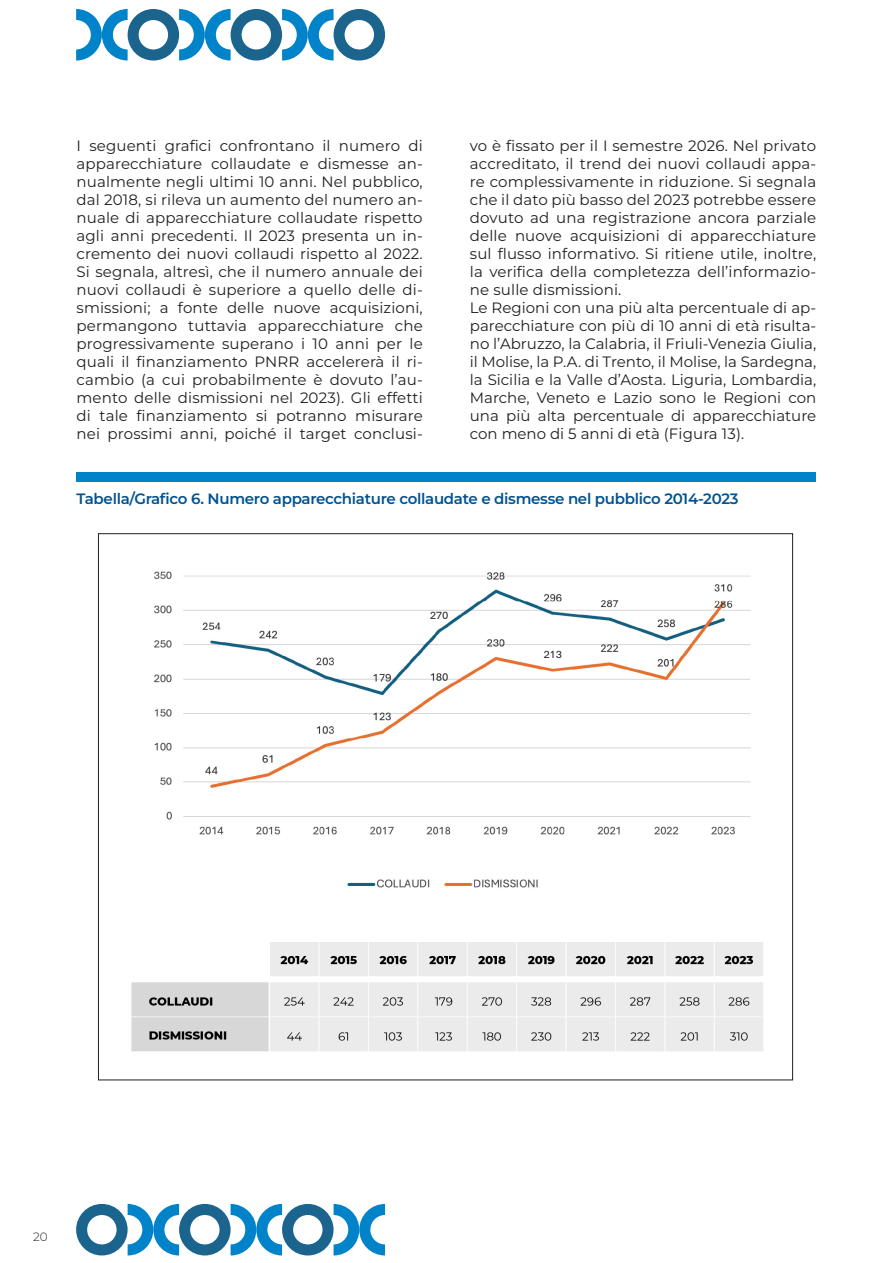
<style>
.page{position:relative;width:893px;height:1263px;background:#fff}
.page>*{position:absolute;margin:0;border:0;box-sizing:border-box;transform-origin:0 0}
.t1{font:15px/18px "Montserrat";letter-spacing:.01em;color:#231f20;text-align:justify}
.t2{font:600 15px "Montserrat";letter-spacing:-.02em;color:#015290}
.t3{font:300 12px "Montserrat";color:#231f20}
</style>
<div class="page">
<svg style="left:76px;top:9px;width:309px;height:52px"></svg>
<svg style="left:76px;top:1204px;width:309px;height:51px"></svg>
<img style="left:131px;top:571px;width:632px;height:481px">
<div style="left:76px;top:472px;width:740px;height:10px;background:#0083c9"></div>
<p class="t1" style="left:77px;top:136px;width:348px">I seguenti grafici confrontano il numero di apparecchiature collaudate e dismesse an&shy;nualmente negli ultimi 10 anni. Nel pubblico, dal 2018, si rileva un aumento del numero an&shy;nuale di apparecchiature collaudate rispetto agli anni precedenti. Il 2023 presenta un in&shy;cremento dei nuovi collaudi rispetto al 2022.<br>Si segnala, altresì, che il numero annuale dei nuovi collaudi è superiore a quello delle di&shy;smissioni; a fonte delle nuove acquisizioni, permangono tuttavia apparecchiature che progressivamente superano i 10 anni per le quali il finanziamento PNRR accelererà il ri&shy;cambio (a cui probabilmente è dovuto l’au&shy;mento delle dismissioni nel 2023). Gli effetti di tale finanziamento si potranno misurare nei prossimi anni, poiché il target conclusi-</p>
<p class="t1" style="left:470px;top:136px;width:348px">vo è fissato per il I semestre 2026. Nel privato accreditato, il trend dei nuovi collaudi appa&shy;re complessivamente in riduzione. Si segnala che il dato più basso del 2023 potrebbe essere dovuto ad una registrazione ancora parziale delle nuove acquisizioni di apparecchiature sul flusso informativo. Si ritiene utile, inoltre, la verifica della completezza dell’informazio&shy;ne sulle dismissioni.</p>
<p class="t1" style="left:470px;top:298px;width:348px">Le Regioni con una più alta percentuale di ap&shy;parecchiature con più di 10 anni di età risulta&shy;no l’Abruzzo, la Calabria, il Friuli-Venezia Giulia, il Molise, la P.A. di Trento, il Molise, la Sardegna, la Sicilia e la Valle d’Aosta. Liguria, Lombardia, Marche, Veneto e Lazio sono le Regioni con una più alta percentuale di apparecchiature con meno di 5 anni di età (Figura 13).</p>
<p class="t2" style="left:77px;top:489px;width:664px">Tabella/Grafico 6. Numero apparecchiature collaudate e dismesse nel pubblico 2014-2023</p>
<p class="t3" style="left:33px;top:1228px;width:16px">20</p>
</div>
